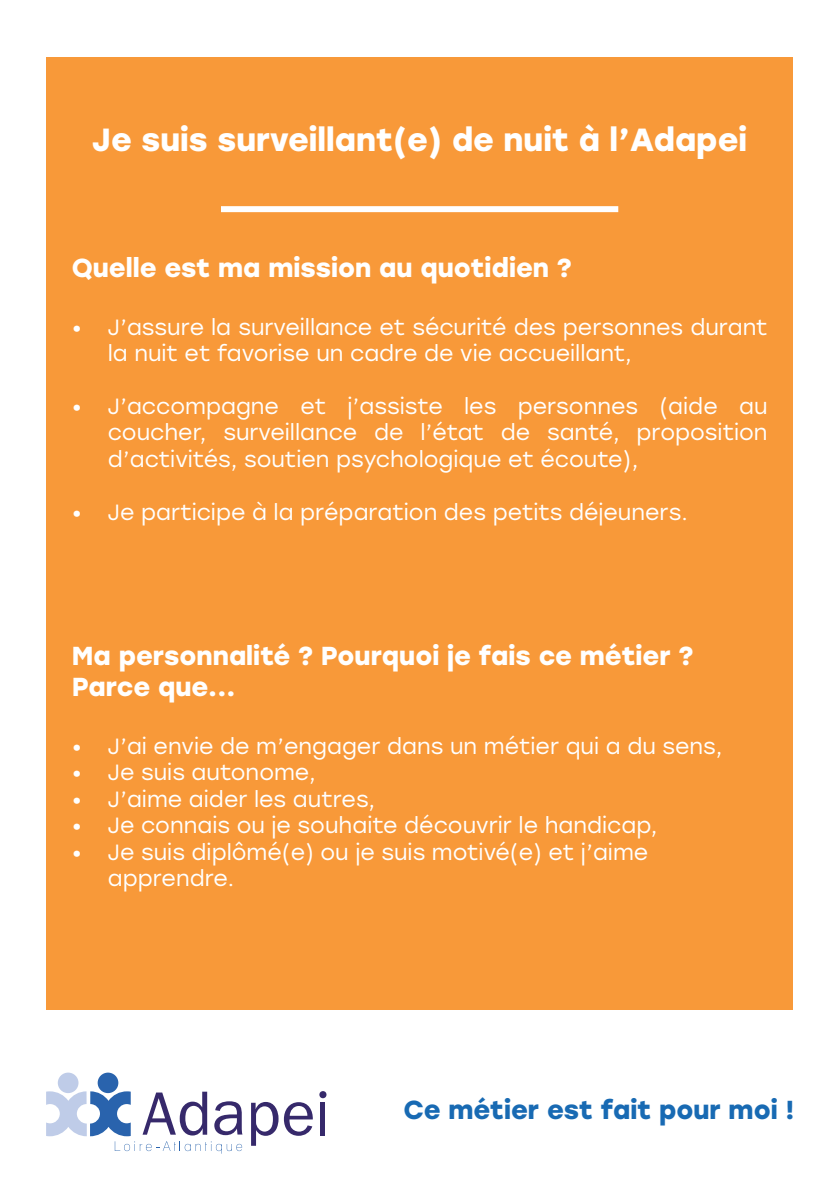
<style>
.page{position:relative;width:840px;height:1191px;background:#fff}
.page>*{position:absolute;margin:0;border:0;box-sizing:border-box;transform-origin:0 0}
.t1{font:700 32px "Stolzl";color:#fff}
.t2{font:700 26px/31.2px "Stolzl";color:#fff}
.t3{font:700 26px "Stolzl";color:#186ab3}
.t4{font:22px/26.4px "Stolzl";color:#fff}
</style>
<div class="page">
<div style="left:46px;top:57px;width:746px;height:952px;background:#f89939"></div>
<div style="left:221px;top:206px;width:397px;height:6px;background:#fff"></div>
<div style="left:319px;top:1091px;width:7px;height:7px;background:#36296b;border-radius:50%"></div>
<svg style="left:284px;top:1102px;width:29px;height:33px"></svg>
<div style="left:320px;top:1102px;width:5px;height:33px;background:#36296b"></div>
<svg style="left:251px;top:1102px;width:27px;height:43px"></svg>
<div style="left:58px;top:1072px;width:20px;height:21px;background:#bfcce8;border-radius:50%"></div>
<svg style="left:46px;top:1091px;width:196px;height:62px"></svg>
<div style="left:98px;top:1072px;width:20px;height:21px;background:#2963ad;border-radius:50%"></div>
<h1 class="t1" style="left:92px;top:117px;width:656px">Je suis surveillant(e) de nuit à l’Adapei</h1>
<p class="t2" style="left:72px;top:251px;width:501px">Quelle est ma mission au quotidien ?</p>
<p class="t4" style="left:108px;top:313px;width:661px;text-indent:-36px">• J’assure la surveillance et sécurité des personnes durant la nuit et favorise un cadre de vie accueillant,</p>
<p class="t4" style="left:108px;top:392px;width:661px;text-align:justify;text-indent:-36px">• J’accompagne et j’assiste les personnes (aide au coucher, surveillance de l’état de santé, proposition d’activités, soutien psychologique et écoute),</p>
<p class="t4" style="left:72px;top:498px;width:617px">• Je participe à la préparation des petits déjeuners.</p>
<p class="t2" style="left:72px;top:639px;width:623px">Ma personnalité ? Pourquoi je fais ce métier ?<br>Parce que...</p>
<p class="t4" style="left:72px;top:732px;width:652px">• J’ai envie de m’engager dans un métier qui a du sens,</p>
<p class="t4" style="left:72px;top:758px;width:245px">• Je suis autonome,</p>
<p class="t4" style="left:72px;top:785px;width:305px">• J’aime aider les autres,</p>
<p class="t4" style="left:72px;top:811px;width:586px">• Je connais ou je souhaite découvrir le handicap,</p>
<p class="t4" style="left:108px;top:838px;width:541px;text-indent:-36px">• Je suis diplômé(e) ou je suis motivé(e) et j’aime apprendre.</p>
<p class="t3" style="left:403px;top:1091px;width:392px">Ce métier est fait pour moi !</p>
</div>
